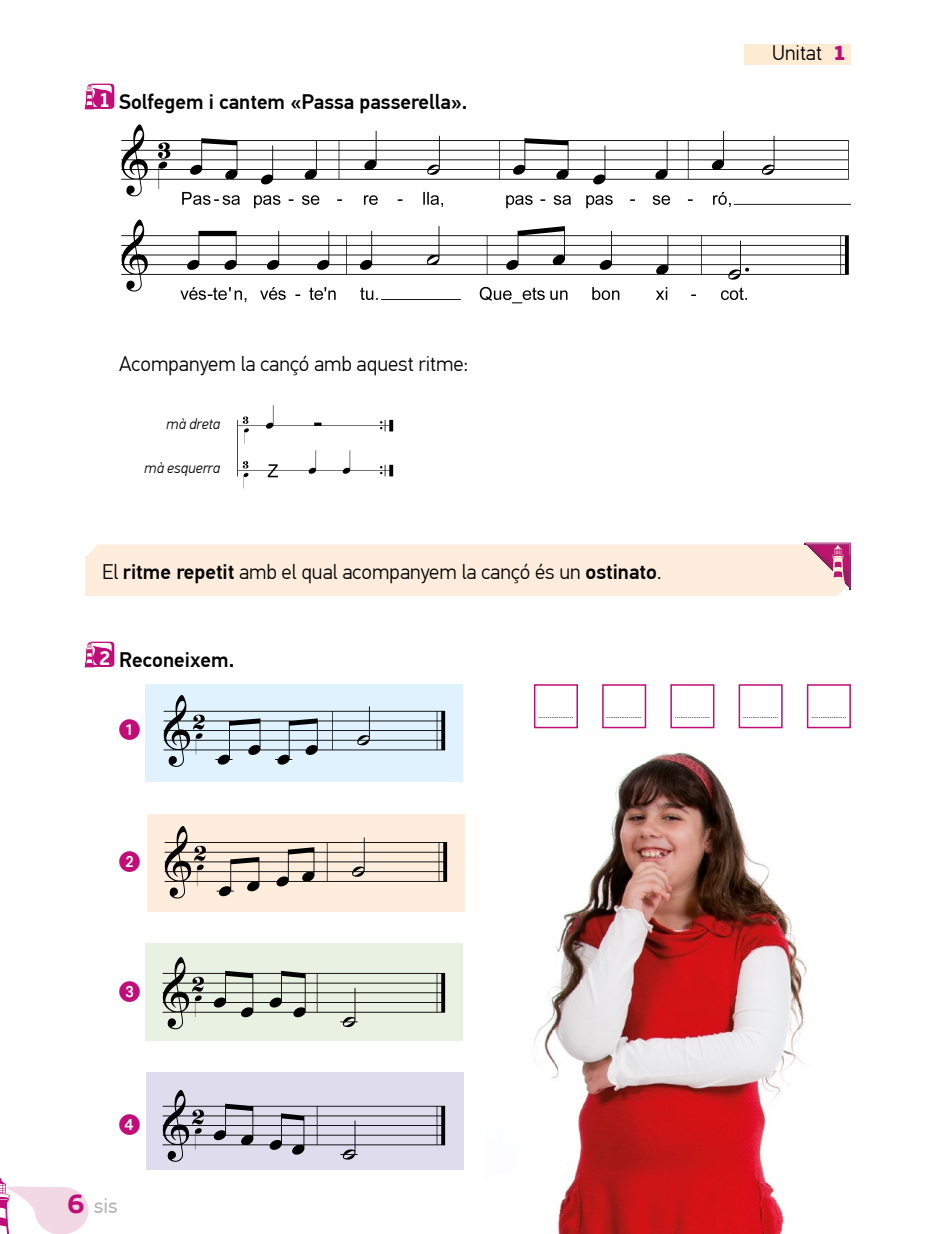
<style>
.page{position:relative;width:936px;height:1234px;background:#fff}
.page>*{position:absolute;margin:0;border:0;box-sizing:border-box;transform-origin:0 0}
.t1{font:700 27px "PF Beau Sans Pro";color:#c00d78}
._3r_Teoria{font:300 21px "PF Din Text Pro";color:#000}
._3r_Activitat{font:500 21px "PF Din Text Pro";color:#000}
._3r_Text_activitats{font:300 21px "PF Din Text Pro";color:#000}
.boletes{font:21px "Abacus Two S Si";color:#c00d78}
.NUM_PÀG{font:21px "PF Din Text Pro";color:#b3b2b2}
.CAPÇALERA_UNITAT{font:900 21px "PF Beau Sans Pro";color:#c00d78}
.t2{font:700 20.25px "PF Beau Sans Pro";color:#fff;scale:.9 1}
._3r_Text_activitats-2{font:italic 300 15px "PF Din Text Pro";color:#000}
._3r_bafarada{font:300 9px "PF Din Text Pro";color:#000}
.s1{font-weight:500}
</style>
<div class="page">
<div style="left:744px;top:44px;width:106px;height:20px;background:#feebd3"></div>
<svg style="left:0;top:1178px;width:89px;height:55px"></svg>
<img style="left:533px;top:752px;width:274px;height:481px">
<svg style="left:85px;top:84px;width:29px;height:25px"></svg>
<svg style="left:85px;top:641px;width:29px;height:26px"></svg>
<img style="left:121px;top:124px;width:729px;height:180px">
<svg style="left:85px;top:542px;width:765px;height:54px;background:#fce9dc"></svg>
<div style="left:145px;top:684px;width:318px;height:98px;background:#dff2fd"></div>
<img style="left:163px;top:695px;width:283px;height:72px">
<div style="left:145px;top:942px;width:318px;height:98px;background:#e9f1e2"></div>
<img style="left:162px;top:957px;width:284px;height:73px">
<div style="left:147px;top:813px;width:317px;height:98px;background:#feeddd"></div>
<img style="left:164px;top:826px;width:284px;height:73px">
<div style="left:146px;top:1071px;width:317px;height:98px;background:#dedced"></div>
<img style="left:162px;top:1090px;width:284px;height:72px">
<img style="left:237px;top:405px;width:157px;height:84px">
<div style="left:534px;top:684px;width:44px;height:44px;border:2px solid #c00d78"></div>
<div style="left:602px;top:684px;width:44px;height:44px;border:2px solid #c00d78"></div>
<div style="left:670px;top:684px;width:44px;height:44px;border:2px solid #c00d78"></div>
<div style="left:738px;top:684px;width:44px;height:44px;border:2px solid #c00d78"></div>
<div style="left:806px;top:684px;width:44px;height:44px;border:2px solid #c00d78"></div>
<p class="t2" style="left:99px;top:87px;width:15px">1</p>
<p class="_3r_Activitat" style="left:119px;top:89px;width:350px">Solfegem i cantem «Passa passerella».</p>
<h2 class="_3r_Teoria" style="left:772px;top:41px;width:51px">Unitat</h2>
<p class="CAPÇALERA_UNITAT" style="left:832px;top:39px;width:16px">1</p>
<p class="_3r_Text_activitats" style="left:119px;top:351px;width:350px">Acompanyem la cançó amb aquest ritme:</p>
<p class="_3r_Text_activitats-2" style="left:166px;top:415px;width:55px">mà dreta</p>
<p class="_3r_Text_activitats-2" style="left:144px;top:459px;width:78px">mà esquerra</p>
<p class="_3r_Teoria" style="left:102px;top:560px;width:560px">El <span class="s1">ritme repetit</span> amb el qual acompanyem la cançó és un <span class="s1">ostinato</span>.</p>
<p class="t2" style="left:99px;top:644px;width:15px">2</p>
<p class="_3r_Activitat" style="left:119px;top:647px;width:117px">Reconeixem.</p>
<p class="boletes" style="left:119px;top:718px;width:22px">1</p>
<p class="boletes" style="left:119px;top:849px;width:22px">2</p>
<p class="boletes" style="left:119px;top:979px;width:22px">3</p>
<p class="_3r_bafarada" style="left:538px;top:709px;width:37px">...................</p>
<p class="_3r_bafarada" style="left:606px;top:709px;width:37px">...................</p>
<p class="_3r_bafarada" style="left:674px;top:709px;width:37px">...................</p>
<p class="_3r_bafarada" style="left:743px;top:709px;width:37px">...................</p>
<p class="_3r_bafarada" style="left:811px;top:709px;width:37px">...................</p>
<p class="boletes" style="left:119px;top:1112px;width:22px">4</p>
<h1 class="t1" style="left:67px;top:1186px;width:19px">6</h1>
<p class="NUM_PÀG" style="left:94px;top:1192px;width:25px">sis</p>
</div>
